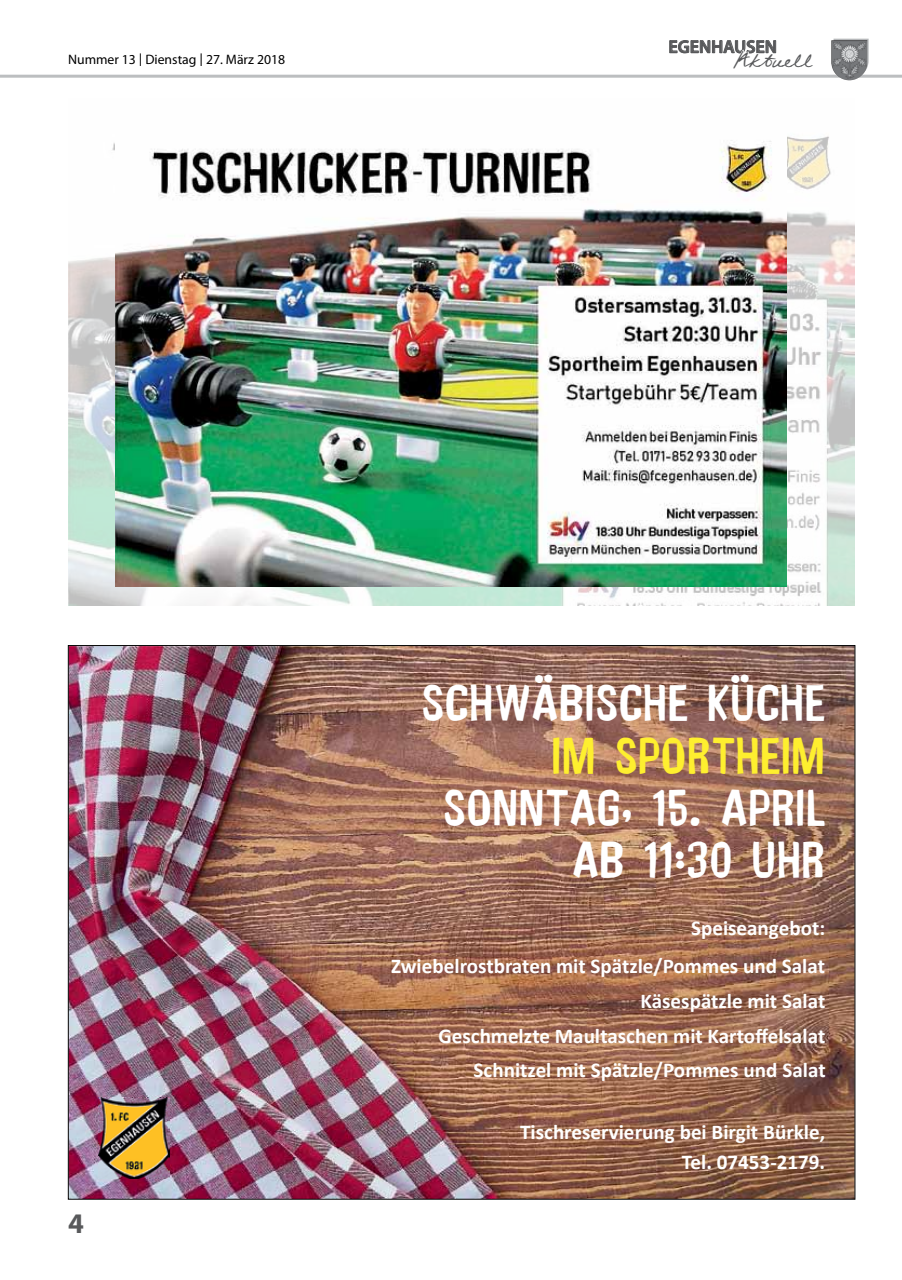
<style>
.page{position:relative;width:902px;height:1280px;background:#fff}
.page>*{position:absolute;margin:0;border:0;box-sizing:border-box;transform-origin:0 0}
.t1{font:36.9px/51.9px "Unfinished Sympathy 2";color:#fff;text-align:right}
.t2{font:36.9px "Unfinished Sympathy 2";color:#feef2f}
.t3{font:700 28.5px "Myriad Pro";color:#58595b}
.t4{font:22.95px "Federico Handwriting";color:#58595b}
.t5{font:700 21px/34.7px "Calibri";color:#fff;text-align:right}
.t6{font:600 18px "Myriad Pro";color:#58595b}
.t7{font:13.65px "Myriad Pro";color:#000}
.s1{font-family:"Lucida Sans"}
</style>
<div class="page">
<hr style="left:0;top:75px;width:901px;height:3px;background:#bcbec0">
<svg style="left:669px;top:40px;width:108px;height:14px"></svg>
<svg style="left:833px;top:39px;width:35px;height:39px"></svg>
<img style="left:831px;top:40px;width:36px;height:40px">
<img style="left:69px;top:136px;width:785px;height:470px">
<img style="left:115px;top:136px;width:671px;height:450px">
<img style="left:70px;top:647px;width:783px;height:550px">
<img style="left:99px;top:1098px;width:70px;height:81px">
<p class="t7" style="left:68px;top:51px;width:218px">Nummer 13 <span class="s1">|</span> Dienstag <span class="s1">|</span> 27. März 2018</p>
<p class="t6" style="left:668px;top:35px;width:110px">EGENHAUSEN</p>
<p class="t4" style="left:733px;top:46px;width:80px">Aktuell</p>
<h2 class="t3" style="left:68px;top:1205px;width:17px">4</h2>
<h1 class="t1" style="left:518px;top:683px;width:14px;rotate:-90deg">:</h1>
<h1 class="t1" style="left:713px;top:683px;width:14px;rotate:-90deg">:</h1>
<h1 class="t1" style="left:423px;top:677px;width:405px">SCHWABISCHE KUCHE</h1>
<h1 class="t2" style="left:553px;top:737px;width:275px">IM SPORTHEIM</h1>
<h1 class="t1" style="left:445px;top:782px;width:384px">SONNTAG, 15. APRIL<br>AB 11:30 UHR</h1>
<p class="t5" style="left:391px;top:908px;width:435px;line-height:38.7px">Speiseangebot:<br>Zwiebelrostbraten mit Spätzle/Pommes und Salat</p>
<p class="t5" style="left:438px;top:983px;width:389px">Käsespätzle mit Salat<br>Geschmelzte Maultaschen mit Kartoffelsalat<br>Schnitzel mit Spätzle/Pommes und Salat</p>
<p class="t5" style="left:520px;top:1116px;width:306px;line-height:30.8px">Tischreservierung bei Birgit Bürkle,<br>Tel. 07453-2179.</p>
</div>
